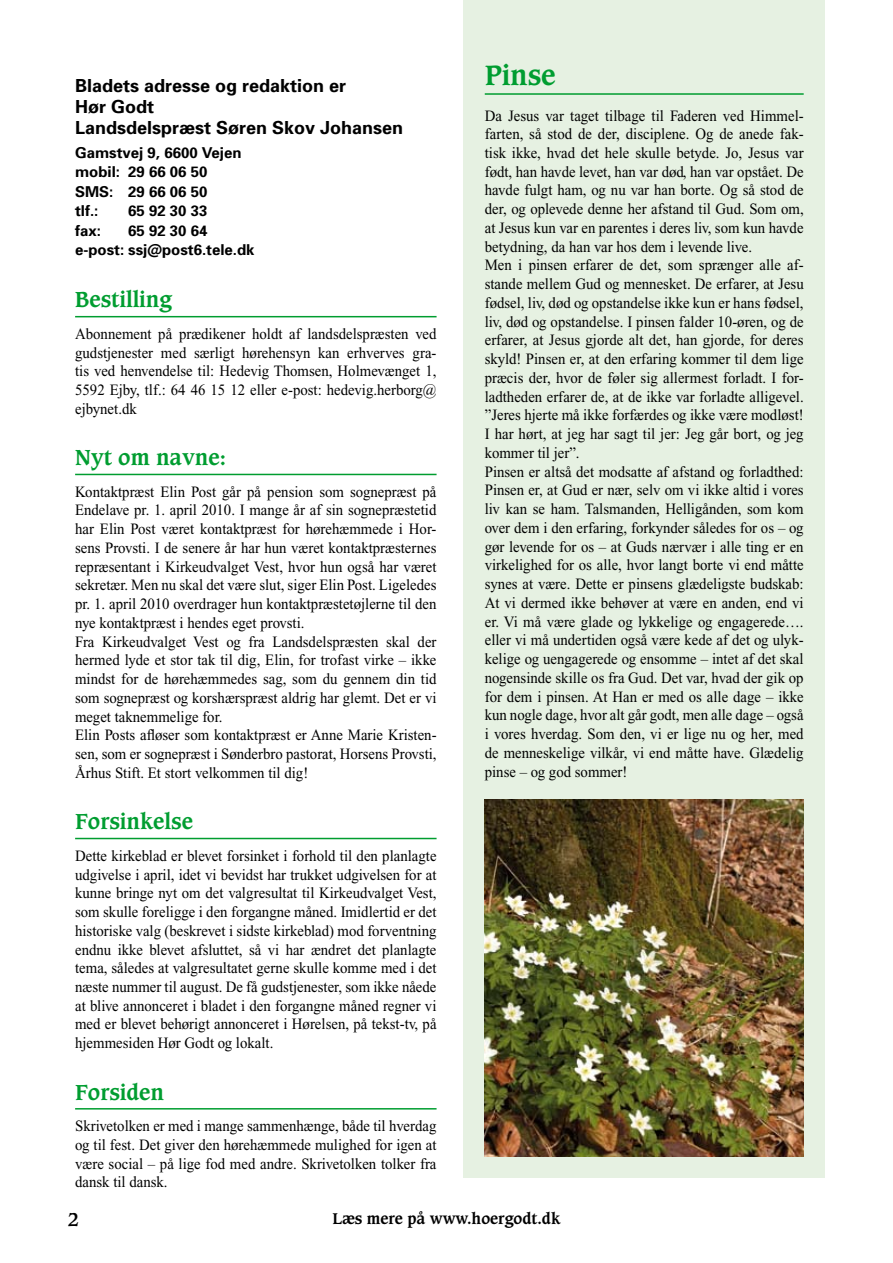
<style>
.page{position:relative;width:893px;height:1263px;background:#fff}
.page>*{position:absolute;margin:0;border:0;box-sizing:border-box;transform-origin:0 0}
.t1{font:700 27px "Caxton";color:#009d30}
.t2{font:700 21px "Caxton";color:#009d30}
.t3{font:700 18px/21px "Univers";color:#000}
.t4{font:700 18px "Caxton";color:#000}
.t5{font:15.75px/18.8px "Times New Roman";color:#000;text-align:justify;scale:.94 1}
.t6{font:700 15px/19.5px "Univers";color:#000}
.t7{font:700 15px "Caxton";color:#000}
</style>
<div class="page">
<div style="left:463px;top:0;width:362px;height:1178px;background:#e6f1e2"></div>
<hr style="left:75px;top:316px;width:362px;height:1px;background:#009d30">
<hr style="left:75px;top:474px;width:362px;height:1px;background:#009d30">
<hr style="left:75px;top:838px;width:362px;height:1px;background:#009d30">
<hr style="left:75px;top:1108px;width:362px;height:1px;background:#009d30">
<hr style="left:485px;top:93px;width:319px;height:2px;background:#009d30">
<img style="left:485px;top:799px;width:319px;height:358px">
<p class="t3" style="left:75px;top:75px;width:330px">Bladets adresse og redaktion er<br>Hør Godt<br>Landsdelspræst Søren Skov Johansen</p>
<p class="t6" style="left:75px;top:142px;width:168px">Gamstvej 9, 6600 Vejen mobil: 29 66 06 50<br>SMS: 29 66 06 50<br>tlf.:</p>
<p class="t6" style="left:128px;top:201px;width:81px">65 92 30 33</p>
<p class="t6" style="left:75px;top:220px;width:27px">fax:</p>
<p class="t6" style="left:75px;top:220px;width:181px;text-align:center">65 92 30 64<br>e-post: ssj@post6.tele.dk</p>
<h2 class="t2" style="left:75px;top:287px;width:98px">Bestilling</h2>
<p class="t5" style="left:75px;top:324px;width:386px">Abonnement på prædikener holdt af landsdelspræsten ved gudstjenester med særligt hørehensyn kan erhverves gra&shy;tis ved henvendelse til: Hedevig Thomsen, Holmevænget 1, 5592 Ejby, tlf.: 64 46 15 12 eller e-post: hedevig.herborg@ ejbynet.dk</p>
<h2 class="t2" style="left:75px;top:445px;width:152px">Nyt om navne:</h2>
<p class="t5" style="left:75px;top:482px;width:386px;text-align:left">Kontaktpræst Elin Post går på pension som sognepræst på Endelave pr. 1. april 2010. I mange år af sin sognepræstetid har Elin Post været kontaktpræst for hørehæmmede i Hor&shy;sens Provsti. I de senere år har hun været kontaktpræsternes repræsentant i Kirkeudvalget Vest, hvor hun også har været sekretær. Men nu skal det være slut, siger Elin Post. Ligeledes pr. 1. april 2010 overdrager hun kontaktpræstetøjlerne til den nye kontaktpræst i hendes eget provsti.<br>Fra Kirkeudvalget Vest og fra Landsdelspræsten skal der hermed lyde et stor tak til dig, Elin, for trofast virke – ikke mindst for de hørehæmmedes sag, som du gennem din tid som sognepræst og korshærspræst aldrig har glemt. Det er vi meget taknemmelige for.<br>Elin Posts afløser som kontaktpræst er Anne Marie Kristen&shy;sen, som er sognepræst i Sønderbro pastorat, Horsens Provsti, Århus Stift. Et stort velkommen til dig!</p>
<h2 class="t2" style="left:75px;top:809px;width:119px">Forsinkelse</h2>
<p class="t5" style="left:75px;top:846px;width:386px">Dette kirkeblad er blevet forsinket i forhold til den planlagte udgivelse i april, idet vi bevidst har trukket udgivelsen for at kunne bringe nyt om det valgresultat til Kirkeudvalget Vest, som skulle foreligge i den forgangne måned. Imidlertid er det historiske valg (beskrevet i sidste kirkeblad) mod forventning endnu ikke blevet afsluttet, så vi har ændret det planlagte tema, således at valgresultatet gerne skulle komme med i det næste nummer til august. De få gudstjenester, som ikke nåede at blive annonceret i bladet i den forgangne måned regner vi med er blevet behørigt annonceret i Hørelsen, på tekst-tv, på hjemmesiden Hør Godt og lokalt.</p>
<h2 class="t2" style="left:75px;top:1079px;width:91px">Forsiden</h2>
<p class="t5" style="left:75px;top:1116px;width:386px">Skrivetolken er med i mange sammenhænge, både til hverdag og til fest. Det giver den hørehæmmede mulighed for igen at være social – på lige fod med andre. Skrivetolken tolker fra dansk til dansk.</p>
<h1 class="t1" style="left:485px;top:58px;width:73px">Pinse</h1>
<p class="t5" style="left:485px;top:106px;width:341px;text-align:left">Da Jesus var taget tilbage til Faderen ved Himmel&shy;farten, så stod de der, disciplene. Og de anede fak&shy;tisk ikke, hvad det hele skulle betyde. Jo, Jesus var født, han havde levet, han var død, han var opstået. De havde fulgt ham, og nu var han borte. Og så stod de der, og oplevede denne her afstand til Gud. Som om, at Jesus kun var en parentes i deres liv, som kun havde betydning, da han var hos dem i levende live.<br>Men i pinsen erfarer de det, som sprænger alle af&shy;stande mellem Gud og mennesket. De erfarer, at Jesu fødsel, liv, død og opstandelse ikke kun er hans fødsel, liv, død og opstandelse. I pinsen falder 10-øren, og de erfarer, at Jesus gjorde alt det, han gjorde, for deres skyld! Pinsen er, at den erfaring kommer til dem lige præcis der, hvor de føler sig allermest forladt. I for&shy;ladtheden erfarer de, at de ikke var forladte alligevel. ”Jeres hjerte må ikke forfærdes og ikke være modløst!<br>I har hørt, at jeg har sagt til jer: Jeg går bort, og jeg kommer til jer”.<br>Pinsen er altså det modsatte af afstand og forladthed:<br>Pinsen er, at Gud er nær, selv om vi ikke altid i vores liv kan se ham. Talsmanden, Helligånden, som kom over dem i den erfaring, forkynder således for os – og gør levende for os – at Guds nærvær i alle ting er en virkelighed for os alle, hvor langt borte vi end måtte synes at være. Dette er pinsens glædeligste budskab:<br>At vi dermed ikke behøver at være en anden, end vi er. Vi må være glade og lykkelige og engagerede…. eller vi må undertiden også være kede af det og ulyk&shy;kelige og uengagerede og ensomme – intet af det skal nogensinde skille os fra Gud. Det var, hvad der gik op for dem i pinsen. At Han er med os alle dage – ikke kun nogle dage, hvor alt går godt, men alle dage – også i vores hverdag. Som den, vi er lige nu og her, med de menneskelige vilkår, vi end måtte have. Glædelig pinse – og god sommer!</p>
<p class="t4" style="left:68px;top:1208px;width:12px">2</p>
<p class="t7" style="left:332px;top:1209px;width:230px">Læs mere på www.hoergodt.dk</p>
</div>
